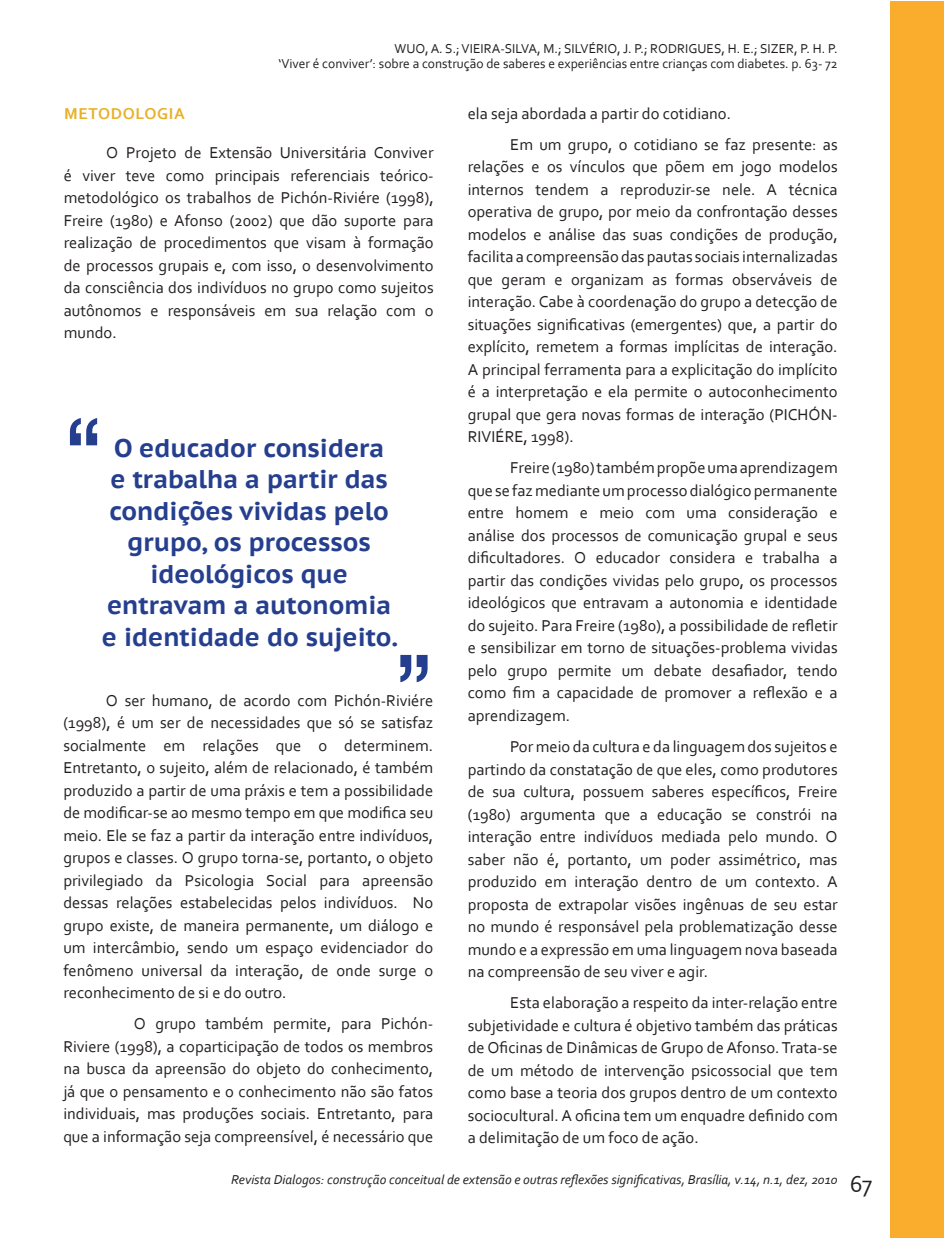
<style>
.page{position:relative;width:944px;height:1238px;background:#fff}
.page>*{position:absolute;margin:0;border:0;box-sizing:border-box;transform-origin:0 0}
.t1{font:108px "Bangla Sangam MN";color:#253f8e}
.tit-art{font:700 25.5px/31.5px "PT Sans Caption";color:#253f8e;text-align:center}
.t2{font:24px "Corbel";color:#231f20}
.t3{font:16.5px/22.5px "Corbel";color:#231f20;text-align:justify}
.titulo-dourado{font:700 16.5px "Corbel";letter-spacing:.04em;color:#e8b12a}
.cabeçalho{font:13.5px "Corbel";color:#231f20}
.t4{font:italic 13.5px "Corbel";color:#231f20}
</style>
<div class="page">
<div style="left:890px;top:2px;width:54px;height:1235px;background:#faac2c"></div>
<p class="cabeçalho" style="left:395px;top:40px;width:445px">WUO, A. S.; VIEIRA-SILVA, M.; SILVÉRIO, J. P.; RODRIGUES, H. E.; SIZER, P. H. P.</p>
<p class="cabeçalho" style="left:278px;top:55px;width:561px">‘Viver é conviver’: sobre a construção de saberes e experiências entre crianças com diabetes. p. 63- 72</p>
<p class="titulo-dourado" style="left:64px;top:103px;width:122px">METODOLOGIA</p>
<p class="t3" style="left:64px;top:141px;width:371px;text-indent:43px">O Projeto de Extensão Universitária Conviver é viver teve como principais referenciais teórico&shy;metodológico os trabalhos de Pichón-Riviére (1998), Freire (1980) e Afonso (2002) que dão suporte para realização de procedimentos que visam à formação de processos grupais e, com isso, o desenvolvimento da consciência dos indivíduos no grupo como sujeitos autônomos e responsáveis em sua relação com o mundo.</p>
<p class="t1" style="left:63px;top:393px;width:40px">“</p>
<p class="tit-art" style="left:102px;top:431px;width:297px">O educador considera<br>e trabalha a partir das condições vividas pelo grupo, os processos ideológicos que entravam a autonomia e identidade do sujeito.</p>
<p class="t1" style="left:434px;top:707px;width:40px;rotate:-180deg">“</p>
<p class="t3" style="left:63px;top:688px;width:371px;text-indent:43px">O ser humano, de acordo com Pichón-Riviére (1998), é um ser de necessidades que só se satisfaz socialmente em relações que o determinem.<br>Entretanto, o sujeito, além de relacionado, é também produzido a partir de uma práxis e tem a possibilidade de modificar-se ao mesmo tempo em que modifica seu meio. Ele se faz a partir da interação entre indivíduos, grupos e classes. O grupo torna-se, portanto, o objeto privilegiado da Psicologia Social para apreensão dessas relações estabelecidas pelos indivíduos. No grupo existe, de maneira permanente, um diálogo e um intercâmbio, sendo um espaço evidenciador do fenômeno universal da interação, de onde surge o reconhecimento de si e do outro.</p>
<p class="t3" style="left:63px;top:1012px;width:371px;text-indent:71px">O grupo também permite, para Pichón-Riviere (1998), a coparticipação de todos os membros na busca da apreensão do objeto do conhecimento, já que o pensamento e o conhecimento não são fatos individuais, mas produções sociais. Entretanto, para que a informação seja compreensível, é necessário que</p>
<p class="t3" style="left:468px;top:101px;width:265px">ela seja abordada a partir do cotidiano.</p>
<p class="t3" style="left:468px;top:132px;width:371px;text-indent:43px">Em um grupo, o cotidiano se faz presente: as relações e os vínculos que põem em jogo modelos internos tendem a reproduzir-se nele. A técnica operativa de grupo, por meio da confrontação desses modelos e análise das suas condições de produção, facilita a compreensão das pautas sociais internalizadas que geram e organizam as formas observáveis de interação. Cabe à coordenação do grupo a detecção de situações significativas (emergentes) que, a partir do explícito, remetem a formas implícitas de interação.<br>A principal ferramenta para a explicitação do implícito é a interpretação e ela permite o autoconhecimento grupal que gera novas formas de interação (PICHÓN-RIVIÉRE, 1998).</p>
<p class="t3" style="left:468px;top:456px;width:371px;text-indent:43px">Freire (1980) também propõe uma aprendizagem que se faz mediante um processo dialógico permanente entre homem e meio com uma consideração e análise dos processos de comunicação grupal e seus dificultadores. O educador considera e trabalha a partir das condições vividas pelo grupo, os processos ideológicos que entravam a autonomia e identidade do sujeito. Para Freire (1980), a possibilidade de refletir e sensibilizar em torno de situações-problema vividas pelo grupo permite um debate desafiador, tendo como fim a capacidade de promover a reflexão e a aprendizagem.</p>
<p class="t3" style="left:468px;top:734px;width:371px;text-indent:43px">Por meio da cultura e da linguagem dos sujeitos e partindo da constatação de que eles, como produtores de sua cultura, possuem saberes específicos, Freire (1980) argumenta que a educação se constrói na interação entre indivíduos mediada pelo mundo. O saber não é, portanto, um poder assimétrico, mas produzido em interação dentro de um contexto. A proposta de extrapolar visões ingênuas de seu estar no mundo é responsável pela problematização desse mundo e a expressão em uma linguagem nova baseada na compreensão de seu viver e agir.</p>
<p class="t3" style="left:468px;top:990px;width:371px;text-indent:43px">Esta elaboração a respeito da inter-relação entre subjetividade e cultura é objetivo também das práticas de Oficinas de Dinâmicas de Grupo de Afonso. Trata-se de um método de intervenção psicossocial que tem como base a teoria dos grupos dentro de um contexto sociocultural. A oficina tem um enquadre definido com a delimitação de um foco de ação.</p>
<p class="t4" style="left:231px;top:1171px;width:608px">Revista Dialogos: construção conceitual de extensão e outras reflexões significativas, Brasília, v.14, n.1, dez, 2010</p>
<h3 class="t2" style="left:850px;top:1169px;width:24px">67</h3>
</div>
